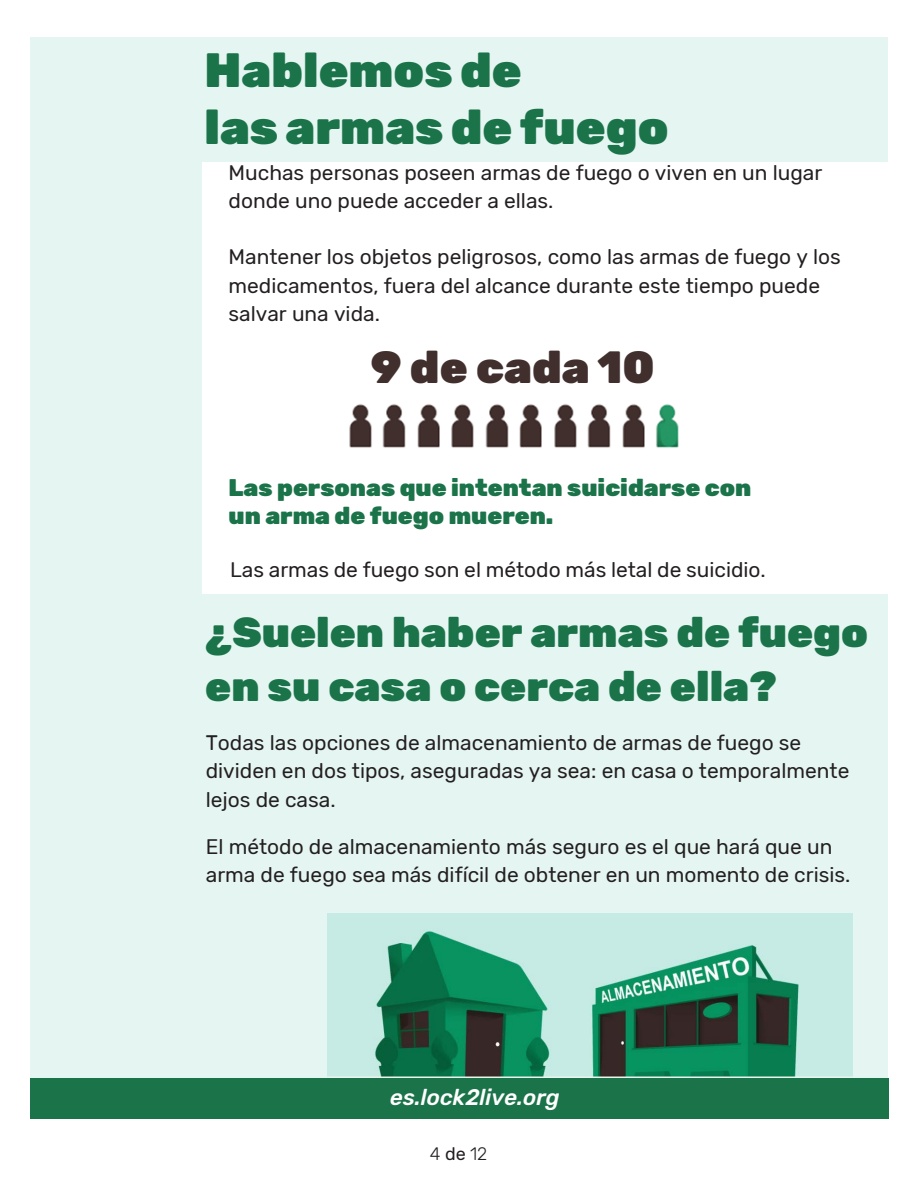
<style>
.page{position:relative;width:918px;height:1188px;background:#fff}
.page>*{position:absolute;margin:0;border:0;box-sizing:border-box;transform-origin:0 0}
.t1{font:900 48px/57.6px "Rubik";color:#1b7349}
.t2{font:900 45px "Rubik";color:#412f2d}
.t3{font:900 42px/53.2px "Rubik";color:#1b7349}
.t4{font:900 24px/28.8px "Rubik";color:#1b7349}
.t5{font:italic 500 22.5px "Rubik";color:#fff}
.t6{font:21px/28.2px "Rubik";color:#231f20}
.t7{font:300 18px "Rubik";color:#231f20}
.s1{font-weight:400}
</style>
<div class="page">
<div style="left:30px;top:38px;width:858px;height:1070px;background:#e4f5f2"></div>
<div style="left:203px;top:162px;width:715px;height:432px;background:#fff"></div>
<img style="left:349px;top:404px;width:330px;height:44px">
<div style="left:30px;top:1078px;width:859px;height:41px;background:#1b7349"></div>
<img style="left:328px;top:914px;width:524px;height:163px">
<p class="t1" style="left:205px;top:43px;width:466px">Hablemos de<br>las armas de fuego</p>
<p class="t6" style="left:229px;top:159px;width:595px">Muchas personas poseen armas de fuego o viven en un lugar donde uno puede acceder a ellas.</p>
<p class="t6" style="left:229px;top:244px;width:614px">Mantener los objetos peligrosos, como las armas de fuego y los medicamentos, fuera del alcance durante este tiempo puede salvar una vida.</p>
<p class="t2" style="left:371px;top:341px;width:285px">9 de cada 10</p>
<p class="t4" style="left:229px;top:473px;width:524px">Las personas que intentan suicidarse con un arma de fuego mueren.</p>
<p class="t6" style="left:230px;top:556px;width:537px">Las armas de fuego son el método más letal de suicidio.</p>
<p class="t3" style="left:205px;top:607px;width:665px">¿Suelen haber armas de fuego en su casa o cerca de ella?</p>
<p class="t6" style="left:206px;top:729px;width:645px">Todas las opciones de almacenamiento de armas de fuego se dividen en dos tipos, aseguradas ya sea: en casa o temporalmente lejos de casa.</p>
<p class="t6" style="left:206px;top:833px;width:646px">El método de almacenamiento más seguro es el que hará que un arma de fuego sea más difícil de obtener en un momento de crisis.</p>
<p class="t5" style="left:390px;top:1085px;width:171px">es.lock2live.org</p>
<p class="t7" style="left:430px;top:1144px;width:59px">4 <span class="s1">de</span> 12</p>
</div>
